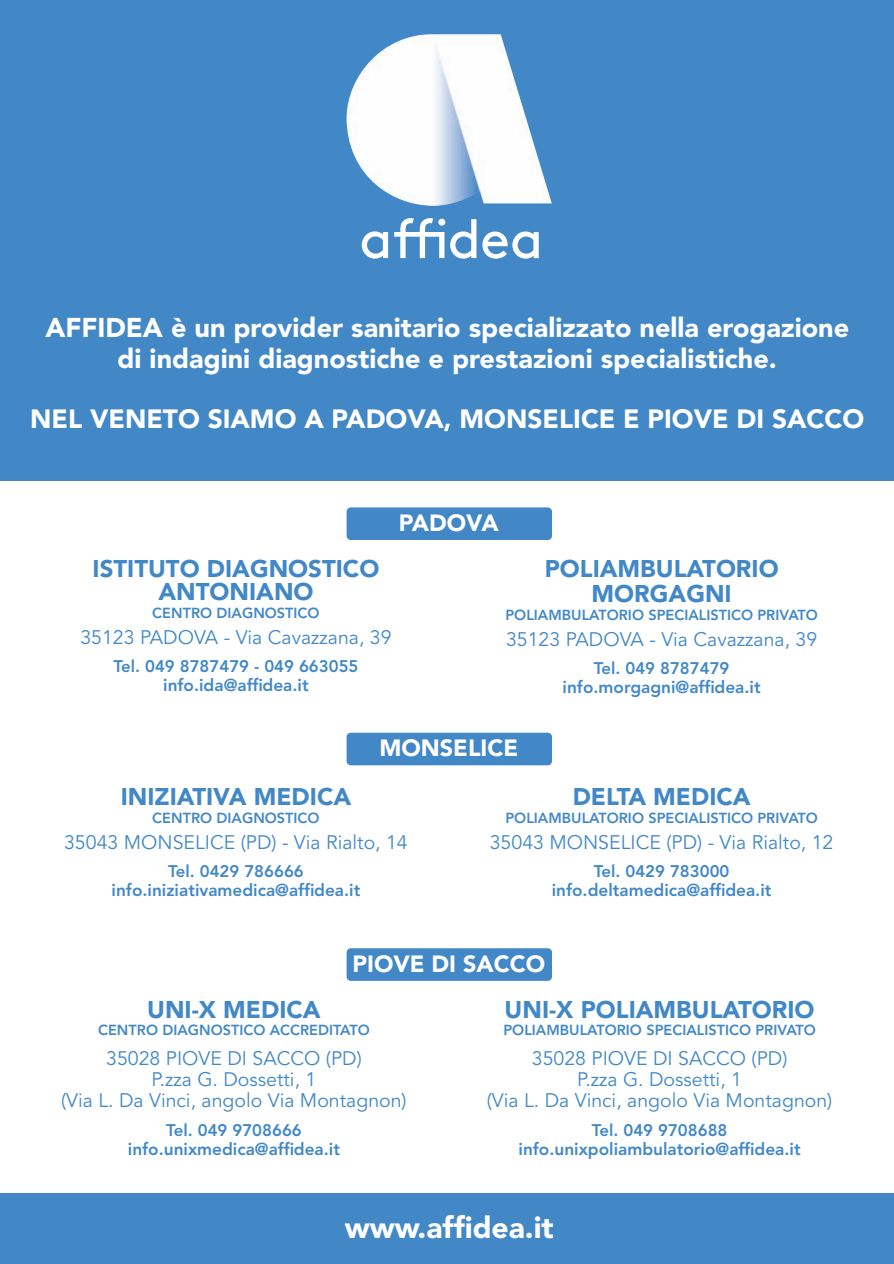
<style>
.page{position:relative;width:894px;height:1264px;background:#fff}
.page>*{position:absolute;margin:0;border:0;box-sizing:border-box;transform-origin:0 0}
.t1{font:900 30px "Avenir";color:#fff}
.t2{font:900 27px/31.2px "Avenir";color:#fff;text-align:center}
.t3{font:900 26.25px "Avenir";color:#fff}
.t4{font:900 24px/23.4px "Avenir";color:#4288c7;text-align:center}
.t5{font:900 23.4px "Avenir";color:#fff}
.t6{font:19.5px/21px "Avenir";color:#4288c7;text-align:center}
.t7{font:800 17.1px "Avenir";color:#4288c7}
.t8{font:800 16.65px "Avenir";color:#4288c7}
.t9{font:800 14.55px "Avenir";color:#4288c7}
</style>
<div class="page">
<div style="left:0;top:0;width:893px;height:480px;background:#4288c7"></div>
<img style="left:346px;top:34px;width:133px;height:172px">
<svg style="left:361px;top:231px;width:27px;height:28px"></svg>
<svg style="left:394px;top:218px;width:82px;height:41px"></svg>
<svg style="left:482px;top:232px;width:56px;height:27px"></svg>
<div style="left:0;top:1194px;width:893px;height:68px;background:#4288c7"></div>
<div style="left:346px;top:507px;width:205px;height:33px;background:#4288c7;border-radius:4px"></div>
<div style="left:346px;top:733px;width:205px;height:32px;background:#4288c7;border-radius:4px"></div>
<div style="left:346px;top:948px;width:205px;height:33px;background:#4288c7;border-radius:4px"></div>
<div style="left:0;top:1249px;width:893px;height:15px;background:#4288c7"></div>
<hr style="left:0;top:0;width:1px;height:481px;background:#4288c7">
<h2 class="t2" style="left:45px;top:314px;width:805px">AFFIDEA è un provider sanitario specializzato nella erogazione di indagini diagnostiche e prestazioni specialistiche.</h2>
<h3 class="t3" style="left:30px;top:408px;width:835px">NEL VENETO SIAMO A PADOVA, MONSELICE E PIOVE DI SACCO</h3>
<p class="t5" style="left:398px;top:513px;width:101px">PADOVA</p>
<p class="t4" style="left:92px;top:558px;width:288px">ISTITUTO DIAGNOSTICO<br>ANTONIANO</p>
<p class="t9" style="left:152px;top:607px;width:169px">CENTRO DIAGNOSTICO</p>
<p class="t6" style="left:80px;top:629px;width:312px">35123 PADOVA - Via Cavazzana, 39</p>
<p class="t8" style="left:113px;top:660px;width:246px">Tel. 049 8787479 - 049 663055</p>
<p class="t7" style="left:163px;top:678px;width:147px">info.ida@affidea.it</p>
<p class="t4" style="left:544px;top:557px;width:235px;line-height:25.5px">POLIAMBULATORIO<br>MORGAGNI</p>
<p class="t9" style="left:505px;top:609px;width:314px">POLIAMBULATORIO SPECIALISTICO PRIVATO</p>
<p class="t6" style="left:506px;top:631px;width:312px">35123 PADOVA - Via Cavazzana, 39</p>
<p class="t8" style="left:593px;top:662px;width:137px">Tel. 049 8787479</p>
<p class="t7" style="left:562px;top:681px;width:199px">info.morgagni@affidea.it</p>
<p class="t5" style="left:379px;top:738px;width:140px">MONSELICE</p>
<p class="t4" style="left:121px;top:787px;width:232px">INIZIATIVA MEDICA</p>
<p class="t9" style="left:152px;top:812px;width:169px">CENTRO DIAGNOSTICO</p>
<p class="t6" style="left:64px;top:834px;width:345px">35043 MONSELICE (PD) - Via Rialto, 14</p>
<p class="t8" style="left:168px;top:864px;width:137px">Tel. 0429 786666</p>
<p class="t7" style="left:112px;top:883px;width:250px">info.iniziativamedica@affidea.it</p>
<p class="t4" style="left:572px;top:787px;width:179px">DELTA MEDICA</p>
<p class="t9" style="left:505px;top:812px;width:314px">POLIAMBULATORIO SPECIALISTICO PRIVATO</p>
<p class="t6" style="left:489px;top:834px;width:345px">35043 MONSELICE (PD) - Via Rialto, 12</p>
<p class="t8" style="left:593px;top:864px;width:137px">Tel. 0429 783000</p>
<p class="t7" style="left:551px;top:883px;width:221px">info.deltamedica@affidea.it</p>
<p class="t5" style="left:352px;top:954px;width:194px">PIOVE DI SACCO</p>
<p class="t4" style="left:147px;top:999px;width:175px">UNI-X MEDICA</p>
<p class="t9" style="left:98px;top:1024px;width:273px">CENTRO DIAGNOSTICO ACCREDITATO</p>
<p class="t6" style="left:61px;top:1050px;width:347px">35028 PIOVE DI SACCO (PD)<br>P.zza G. Dossetti, 1<br>(Via L. Da Vinci, angolo Via Montagnon)</p>
<p class="t8" style="left:166px;top:1123px;width:137px">Tel. 049 9708666</p>
<p class="t7" style="left:128px;top:1142px;width:213px">info.unixmedica@affidea.it</p>
<p class="t4" style="left:504px;top:999px;width:311px">UNI-X POLIAMBULATORIO</p>
<p class="t9" style="left:503px;top:1024px;width:314px">POLIAMBULATORIO SPECIALISTICO PRIVATO</p>
<p class="t6" style="left:486px;top:1050px;width:347px">35028 PIOVE DI SACCO (PD)<br>P.zza G. Dossetti, 1<br>(Via L. Da Vinci, angolo Via Montagnon)</p>
<p class="t8" style="left:591px;top:1123px;width:137px">Tel. 049 9708688</p>
<p class="t7" style="left:518px;top:1142px;width:283px">info.unixpoliambulatorio@affidea.it</p>
<h1 class="t1" style="left:344px;top:1216px;width:210px">www.affidea.it</h1>
</div>
